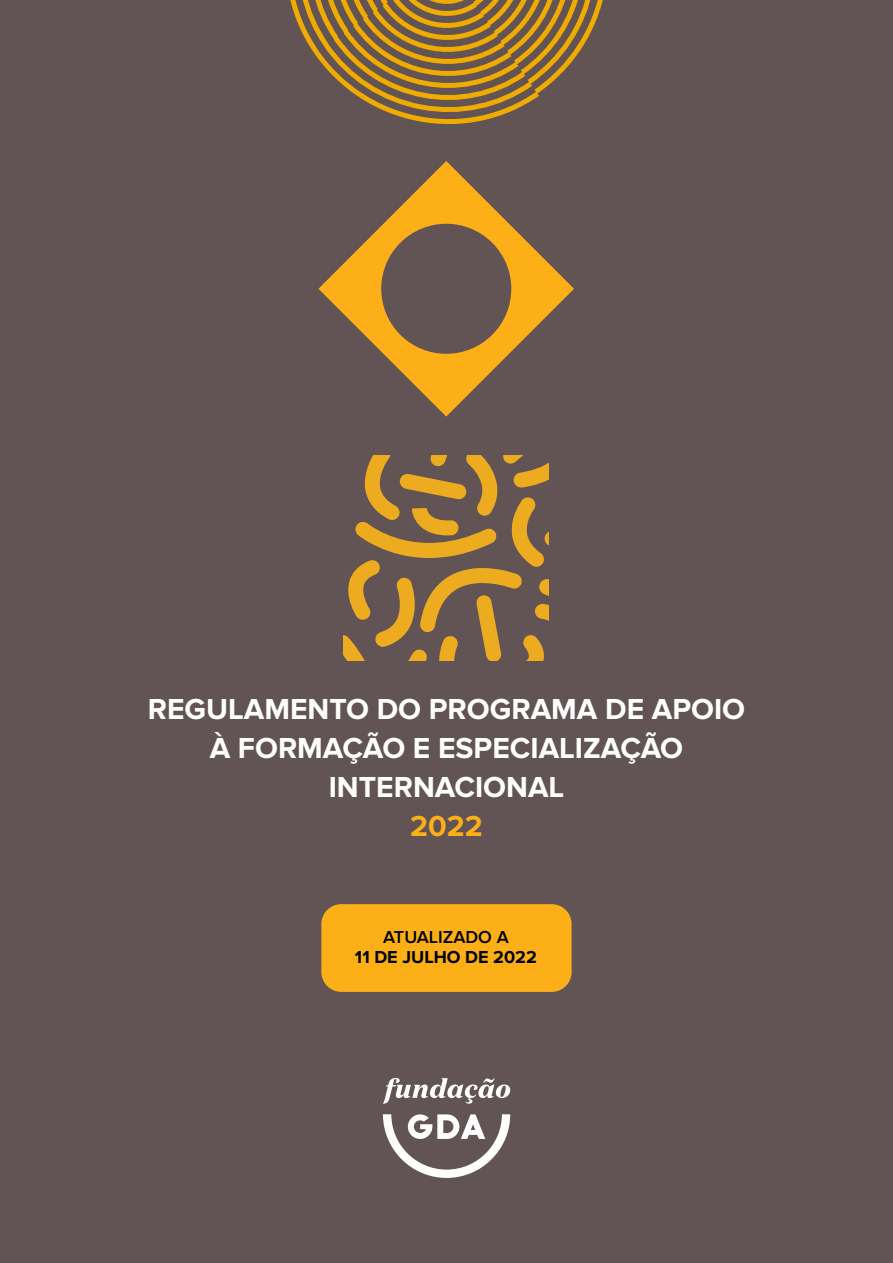
<style>
.page{position:relative;width:893px;height:1263px;background:#625454}
.page>*{position:absolute;margin:0;border:0;box-sizing:border-box;transform-origin:0 0}
.t1{font:700 30px/39px "Proxima Nova";color:#fff;text-align:center}
.t2{font:700 30px "Proxima Nova";color:#fcaf17}
.t3{font:700 18px "Proxima Nova";color:#000}
.t4{font:600 18px "Proxima Nova";color:#000}
</style>
<div class="page">
<svg style="left:318px;top:161px;width:256px;height:256px"></svg>
<svg style="left:375px;top:217px;width:143px;height:143px"></svg>
<svg style="left:383px;top:1078px;width:127px;height:100px"></svg>
<svg style="left:290px;top:0;width:313px;height:124px"></svg>
<svg style="left:344px;top:456px;width:205px;height:204px"></svg>
<div style="left:321px;top:904px;width:251px;height:88px;background:#fcaf17;border-radius:20px"></div>
<p class="t1" style="left:148px;top:690px;width:599px">REGULAMENTO DO PROGRAMA DE APOIO<br>À FORMAÇÃO E ESPECIALIZAÇÃO<br>INTERNACIONAL</p>
<p class="t2" style="left:410px;top:809px;width:74px">2022</p>
<p class="t4" style="left:383px;top:927px;width:127px">ATUALIZADO A</p>
<p class="t3" style="left:355px;top:946px;width:183px">11 DE JULHO DE 2022</p>
</div>
